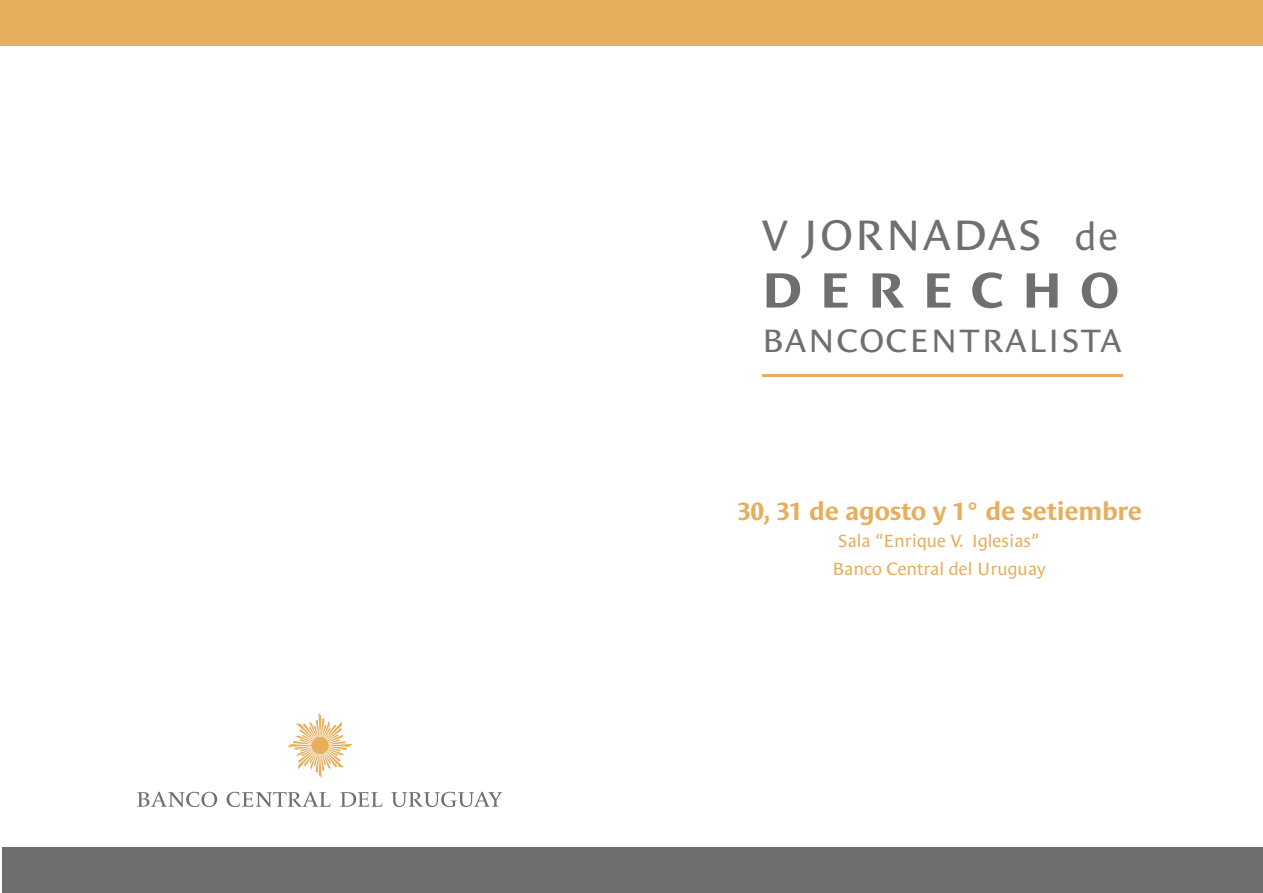
<style>
.page{position:relative;width:1263px;height:893px;background:#fff}
.page>*{position:absolute;margin:0;border:0;box-sizing:border-box;transform-origin:0 0}
.t1{font:700 50.7px "Le Monde Sans Std";letter-spacing:.36em;color:#706f6f}
.t2{font:43.5px "Le Monde Sans Std";letter-spacing:.05em;color:#706f6f}
.t3{font:33px "Le Monde Sans Std";letter-spacing:.06em;color:#706f6f}
.t4{font:700 25.5px "Le Monde Sans Std";color:#e6ae5d}
.t5{font:18px/27.6px "Le Monde Sans Std";color:#e6ae5d}
.s1{font-size:39px}
</style>
<div class="page">
<hr style="left:762px;top:374px;width:360px;height:2px;background:#e6ae5d">
<svg style="left:137px;top:792px;width:80px;height:15px"></svg>
<svg style="left:227px;top:792px;width:104px;height:15px"></svg>
<svg style="left:340px;top:792px;width:43px;height:15px"></svg>
<svg style="left:391px;top:792px;width:111px;height:15px"></svg>
<svg style="left:287px;top:713px;width:66px;height:65px"></svg>
<div style="left:0;top:0;width:1263px;height:45px;background:#e6ae5d"></div>
<div style="left:2px;top:848px;width:1261px;height:45px;background:#706f6f"></div>
<h2 class="t2" style="left:762px;top:211px;width:358px">V JORNADAS <span class="s1">de</span></h2>
<h1 class="t1" style="left:762px;top:262px;width:358px">DERECHO</h1>
<h3 class="t3" style="left:762px;top:322px;width:361px">BANCOCENTRALISTA</h3>
<h3 class="t4" style="left:738px;top:497px;width:405px">30, 31 de agosto y 1° de setiembre</h3>
<p class="t5" style="left:832px;top:527px;width:215px">Sala “Enrique V. Iglesias”<br>Banco Central del Uruguay</p>
</div>
